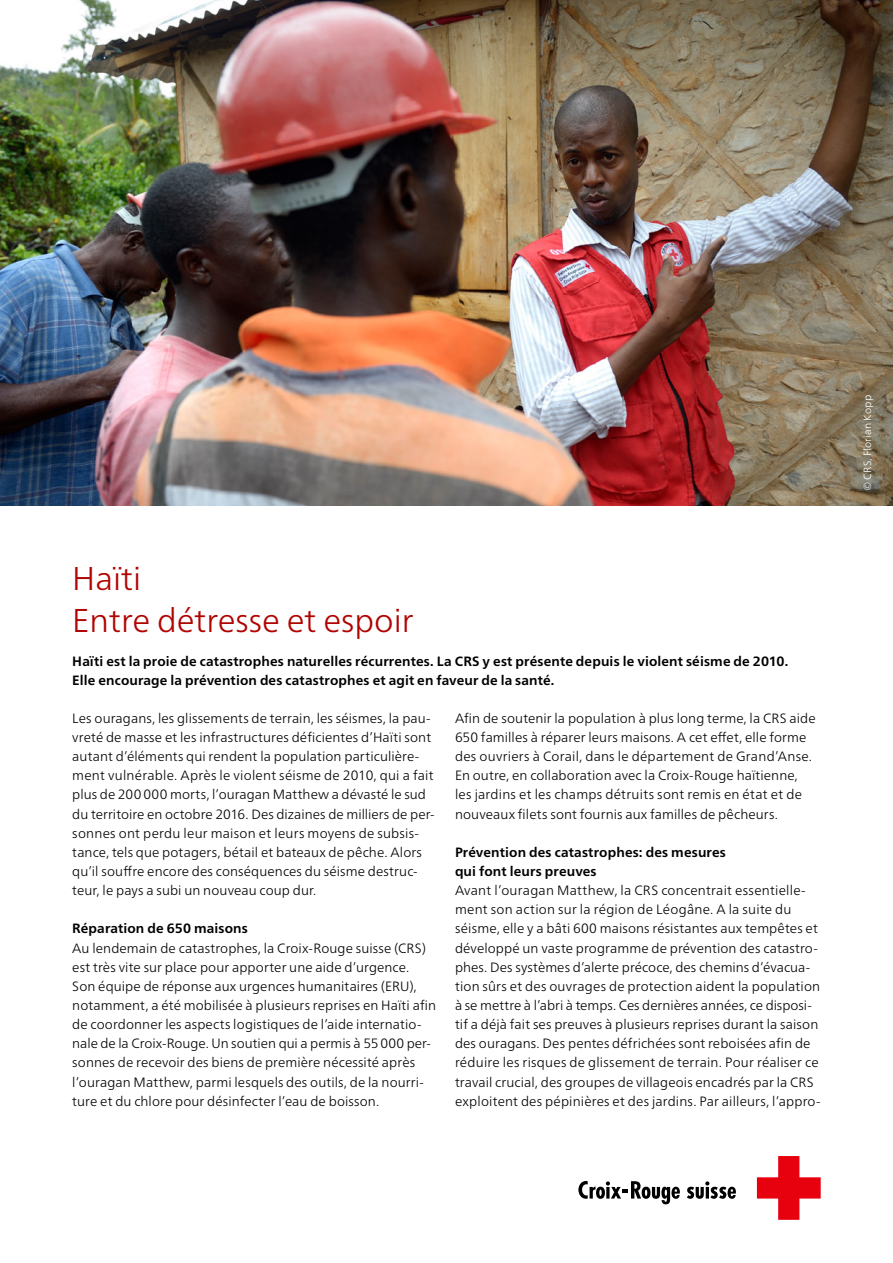
<style>
.page{position:relative;width:893px;height:1263px;background:#fff}
.page>*{position:absolute;margin:0;border:0;box-sizing:border-box;transform-origin:0 0}
.Lead{font:300 33px "Frutiger Neue LTW1 G";color:#b00402}
.GT_9pt{font:300 13.5px/19.2px "Frutiger Neue LTW1 G";letter-spacing:.01em;color:#000}
.GT_9pt-2{font:700 13.5px/19.2px "Frutiger Neue LTW1 G";letter-spacing:.01em;color:#000}
.Bildlegende_7_5_pt_n{font:300 10.5px "Frutiger Neue LTW1 G";letter-spacing:.02em;color:#fff}
</style>
<div class="page">
<img style="left:0;top:0;width:893px;height:505px">
<svg style="left:578px;top:1181px;width:102px;height:23px"></svg>
<svg style="left:687px;top:1181px;width:49px;height:18px"></svg>
<svg style="left:757px;top:1156px;width:64px;height:64px"></svg>
<p class="Lead" style="left:72px;top:559px;width:70px">Haïti</p>
<p class="Lead" style="left:72px;top:600px;width:343px">Entre détresse et espoir</p>
<p class="GT_9pt-2" style="left:72px;top:651px;width:718px">Haïti est la proie de catastrophes naturelles récurrentes. La CRS y est présente depuis le violent séisme de 2010.<br>Elle encourage la prévention des catastrophes et agit en faveur de la santé.</p>
<p class="GT_9pt" style="left:72px;top:708px;width:364px">Les ouragans, les glissements de terrain, les séismes, la pau&shy;vreté de masse et les infrastructures déficientes d’Haïti sont autant d’éléments qui rendent la population particulière&shy;ment vulnérable. Après le violent séisme de 2010, qui a fait plus de 200 000 morts, l’ouragan Matthew a dévasté le sud du territoire en octobre 2016. Des dizaines de milliers de per&shy;sonnes ont perdu leur maison et leurs moyens de subsis&shy;tance, tels que potagers, bétail et bateaux de pêche. Alors qu’il souffre encore des conséquences du séisme destruc&shy;teur, le pays a subi un nouveau coup dur.</p>
<p class="GT_9pt-2" style="left:72px;top:919px;width:177px">Réparation de 650 maisons</p>
<p class="GT_9pt" style="left:72px;top:938px;width:365px">Au lendemain de catastrophes, la Croix-Rouge suisse (CRS) est très vite sur place pour apporter une aide d’urgence.<br>Son équipe de réponse aux urgences humanitaires (ERU), notamment, a été mobilisée à plusieurs reprises en Haïti afin de coordonner les aspects logistiques de l’aide internatio&shy;nale de la Croix-Rouge. Un soutien qui a permis à 55 000 per&shy;sonnes de recevoir des biens de première nécessité après l’ouragan Matthew, parmi lesquels des outils, de la nourri&shy;ture et du chlore pour désinfecter l’eau de boisson.</p>
<p class="GT_9pt" style="left:455px;top:708px;width:362px">Afin de soutenir la population à plus long terme, la CRS aide 650 familles à réparer leurs maisons. A cet effet, elle forme des ouvriers à Corail, dans le département de Grand’Anse.<br>En outre, en collaboration avec la Croix-Rouge haïtienne, les jardins et les champs détruits sont remis en état et de nouveaux filets sont fournis aux familles de pêcheurs.</p>
<p class="GT_9pt-2" style="left:455px;top:842px;width:272px">Prévention des catastrophes: des mesures qui font leurs preuves</p>
<p class="GT_9pt" style="left:455px;top:881px;width:367px">Avant l’ouragan Matthew, la CRS concentrait essentielle&shy;ment son action sur la région de Léogâne. A la suite du séisme, elle y a bâti 600 maisons résistantes aux tempêtes et développé un vaste programme de prévention des catastro&shy;phes. Des systèmes d’alerte précoce, des chemins d’évacua&shy;tion sûrs et des ouvrages de protection aident la population à se mettre à l’abri à temps. Ces dernières années, ce disposi&shy;tif a déjà fait ses preuves à plusieurs reprises durant la saison des ouragans. Des pentes défrichées sont reboisées afin de réduire les risques de glissement de terrain. Pour réaliser ce travail crucial, des groupes de villageois encadrés par la CRS exploitent des pépinières et des jardins. Par ailleurs, l’appro-</p>
<p class="Bildlegende_7_5_pt_n" style="left:861px;top:491px;width:98px;rotate:-90deg">© CRS, Florian Kopp</p>
</div>
